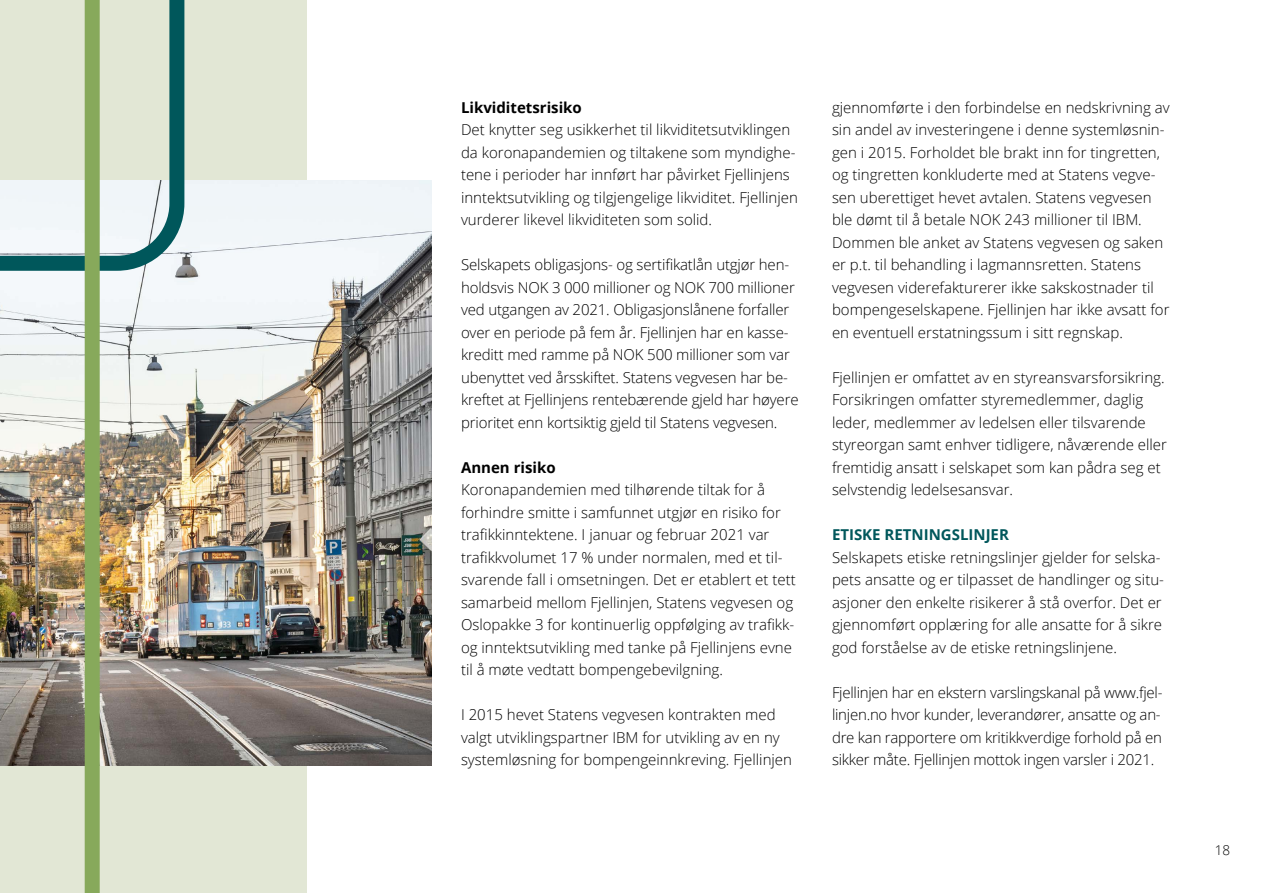
<style>
.page{position:relative;width:1263px;height:893px;background:#e2e7d5}
.page>*{position:absolute;margin:0;border:0;box-sizing:border-box;transform-origin:0 0}
.t1{font:300 15px/22.5px "Open Sans";color:#000}
.t2{font:700 15px "Open Sans";color:#000}
.t3{font:700 15px "Open Sans";color:#00575b}
.t4{font:300 13.5px "Open Sans";color:#000}
</style>
<div class="page">
<div style="left:307px;top:0;width:956px;height:893px;background:#fff"></div>
<img style="left:0;top:180px;width:431px;height:585px">
<svg style="left:0;top:0;width:192px;height:278px"></svg>
<div style="left:85px;top:0;width:15px;height:893px;background:#87a95b"></div>
<p class="t2" style="left:461px;top:96px;width:122px">Likviditetsrisiko</p>
<p class="t1" style="left:461px;top:118px;width:338px">Det knytter seg usikkerhet til likviditetsutviklingen da koronapandemien og tiltakene som myndighe&shy;tene i perioder har innført har påvirket Fjellinjens inntektsutvikling og tilgjengelige likviditet. Fjellinjen vurderer likevel likviditeten som solid.</p>
<p class="t1" style="left:461px;top:253px;width:339px">Selskapets obligasjons- og sertifikatlån utgjør hen&shy;holdsvis NOK 3 000 millioner og NOK 700 millioner ved utgangen av 2021. Obligasjonslånene forfaller over en periode på fem år. Fjellinjen har en kasse&shy;kreditt med ramme på NOK 500 millioner som var ubenyttet ved årsskiftet. Statens vegvesen har be&shy;kreftet at Fjellinjens rentebærende gjeld har høyere prioritet enn kortsiktig gjeld til Statens vegvesen.</p>
<p class="t2" style="left:461px;top:456px;width:96px">Annen risiko</p>
<p class="t1" style="left:461px;top:478px;width:336px">Koronapandemien med tilhørende tiltak for å forhindre smitte i samfunnet utgjør en risiko for trafikkinntektene. I januar og februar 2021 var trafikkvolumet 17 % under normalen, med et til&shy;svarende fall i omsetningen. Det er etablert et tett samarbeid mellom Fjellinjen, Statens vegvesen og Oslopakke 3 for kontinuerlig oppfølging av trafikk&shy;og inntektsutvikling med tanke på Fjellinjens evne til å møte vedtatt bompengebevilgning.</p>
<p class="t1" style="left:461px;top:703px;width:332px">I 2015 hevet Statens vegvesen kontrakten med valgt utviklingspartner IBM for utvikling av en ny systemløsning for bompengeinnkreving. Fjellinjen</p>
<p class="t1" style="left:832px;top:95px;width:339px">gjennomførte i den forbindelse en nedskrivning av sin andel av investeringene i denne systemløsnin&shy;gen i 2015. Forholdet ble brakt inn for tingretten, og tingretten konkluderte med at Statens vegve&shy;sen uberettiget hevet avtalen. Statens vegvesen ble dømt til å betale NOK 243 millioner til IBM.<br>Dommen ble anket av Statens vegvesen og saken er p.t. til behandling i lagmannsretten. Statens vegvesen viderefakturerer ikke sakskostnader til bompengeselskapene. Fjellinjen har ikke avsatt for en eventuell erstatningssum i sitt regnskap.</p>
<p class="t1" style="left:832px;top:365px;width:336px">Fjellinjen er omfattet av en styreansvarsforsikring.<br>Forsikringen omfatter styremedlemmer, daglig leder, medlemmer av ledelsen eller tilsvarende styreorgan samt enhver tidligere, nåværende eller fremtidig ansatt i selskapet som kan pådra seg et selvstendig ledelsesansvar.</p>
<p class="t3" style="left:832px;top:524px;width:178px">ETISKE RETNINGSLINJER</p>
<p class="t1" style="left:832px;top:545px;width:333px">Selskapets etiske retningslinjer gjelder for selska&shy;pets ansatte og er tilpasset de handlinger og situ&shy;asjoner den enkelte risikerer å stå overfor. Det er gjennomført opplæring for alle ansatte for å sikre god forståelse av de etiske retningslinjene.</p>
<p class="t1" style="left:832px;top:680px;width:332px">Fjellinjen har en ekstern varslingskanal på www.fjel&shy;linjen.no hvor kunder, leverandører, ansatte og an&shy;dre kan rapportere om kritikkverdige forhold på en sikker måte. Fjellinjen mottok ingen varsler i 2021.</p>
<p class="t4" style="left:1215px;top:841px;width:17px">18</p>
</div>
